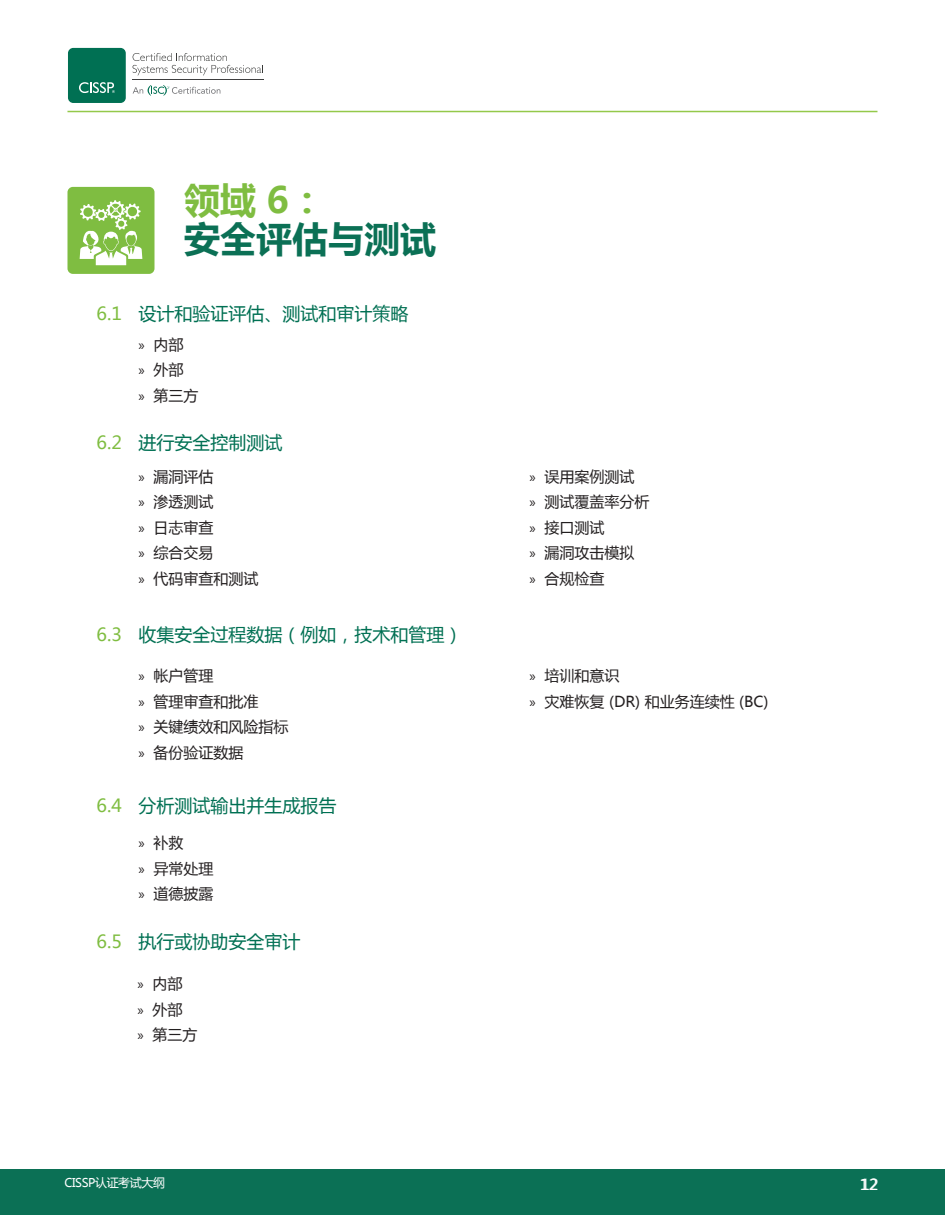
<style>
.page{position:relative;width:945px;height:1215px;background:#fff}
.page>*{position:absolute;margin:0;border:0;box-sizing:border-box;transform-origin:0 0}
.Green_Headlines_Big{font:700 36px "Microsoft Ya Hei";color:#0b7055}
.Green_Headlines_Big-2{font:700 36px "Microsoft Ya Hei";color:#7fbd41}
.t1{font:18px "Microsoft Ya Hei";color:#007053}
.t2{font:15px "Microsoft Ya Hei";color:#231f20}
.Page_Number{font:15px "Microsoft Ya Hei";color:#fff}
.t3{font:12px "Microsoft Ya Hei";letter-spacing:-.035em;color:#fff}
.s1{color:#7fbd41}
.s2{font-family:"Myriad Pro"}
</style>
<div class="page">
<hr style="left:67px;top:111px;width:810px;height:1px;background:#94c94a">
<div style="left:0;top:1170px;width:945px;height:45px;background:#0b7055"></div>
<div style="left:68px;top:48px;width:58px;height:55px;background:#007053;border-radius:5px"></div>
<svg style="left:133px;top:53px;width:130px;height:22px"></svg>
<hr style="left:133px;top:80px;width:131px;height:1px;background:#3e3e3f">
<svg style="left:133px;top:85px;width:87px;height:11px"></svg>
<svg style="left:79px;top:82px;width:36px;height:11px"></svg>
<div style="left:68px;top:187px;width:87px;height:87px;background:#7fbd41;border-radius:5px"></div>
<svg style="left:80px;top:200px;width:62px;height:65px"></svg>
<p class="Green_Headlines_Big-2" style="left:184px;top:175px;width:142px">领域 6：</p>
<p class="Green_Headlines_Big" style="left:184px;top:214px;width:253px">安全评估与测试</p>
<p class="t1" style="left:96px;top:301px;width:313px"><span class="s1">6.1</span> 设计和验证评估、测试和审计策略</p>
<p class="t2" style="left:138px;top:334px;width:46px"><span class="s2">»</span> 内部</p>
<p class="t2" style="left:138px;top:360px;width:46px"><span class="s2">»</span> 外部</p>
<p class="t2" style="left:138px;top:385px;width:61px"><span class="s2">»</span> 第三方</p>
<p class="t1" style="left:96px;top:430px;width:187px"><span class="s1">6.2</span> 进行安全控制测试</p>
<p class="t2" style="left:138px;top:466px;width:76px"><span class="s2">»</span> 漏洞评估</p>
<p class="t2" style="left:138px;top:492px;width:76px"><span class="s2">»</span> 渗透测试</p>
<p class="t2" style="left:138px;top:517px;width:76px"><span class="s2">»</span> 日志审查</p>
<p class="t2" style="left:138px;top:543px;width:76px"><span class="s2">»</span> 综合交易</p>
<p class="t2" style="left:138px;top:568px;width:121px"><span class="s2">»</span> 代码审查和测试</p>
<p class="t1" style="left:96px;top:622px;width:367px"><span class="s1">6.3</span> 收集安全过程数据（例如，技术和管理）</p>
<p class="t2" style="left:138px;top:666px;width:76px"><span class="s2">»</span> 帐户管理</p>
<p class="t2" style="left:138px;top:691px;width:121px"><span class="s2">»</span> 管理审查和批准</p>
<p class="t2" style="left:138px;top:717px;width:151px"><span class="s2">»</span> 关键绩效和风险指标</p>
<p class="t2" style="left:138px;top:742px;width:106px"><span class="s2">»</span> 备份验证数据</p>
<p class="t1" style="left:96px;top:793px;width:241px"><span class="s1">6.4</span> 分析测试输出并生成报告</p>
<p class="t2" style="left:138px;top:833px;width:46px"><span class="s2">»</span> 补救</p>
<p class="t2" style="left:138px;top:858px;width:76px"><span class="s2">»</span> 异常处理</p>
<p class="t2" style="left:138px;top:884px;width:76px"><span class="s2">»</span> 道德披露</p>
<p class="t1" style="left:96px;top:930px;width:206px"><span class="s1">6.5</span> 执行或协助安全审计</p>
<p class="t2" style="left:137px;top:974px;width:46px"><span class="s2">»</span> 内部</p>
<p class="t2" style="left:137px;top:999px;width:46px"><span class="s2">»</span> 外部</p>
<p class="t2" style="left:137px;top:1025px;width:61px"><span class="s2">»</span> 第三方</p>
<p class="t2" style="left:530px;top:466px;width:106px"><span class="s2">»</span> 误用案例测试</p>
<p class="t2" style="left:530px;top:492px;width:121px"><span class="s2">»</span> 测试覆盖率分析</p>
<p class="t2" style="left:530px;top:517px;width:76px"><span class="s2">»</span> 接口测试</p>
<p class="t2" style="left:530px;top:543px;width:106px"><span class="s2">»</span> 漏洞攻击模拟</p>
<p class="t2" style="left:530px;top:568px;width:76px"><span class="s2">»</span> 合规检查</p>
<p class="t2" style="left:530px;top:666px;width:91px"><span class="s2">»</span> 培训和意识</p>
<p class="t2" style="left:530px;top:691px;width:241px"><span class="s2">»</span> 灾难恢复 (DR) 和业务连续性 (BC)</p>
<p class="t3" style="left:64px;top:1174px;width:102px">CISSP认证考试大纲</p>
<p class="Page_Number" style="left:861px;top:1174px;width:19px">12</p>
</div>
